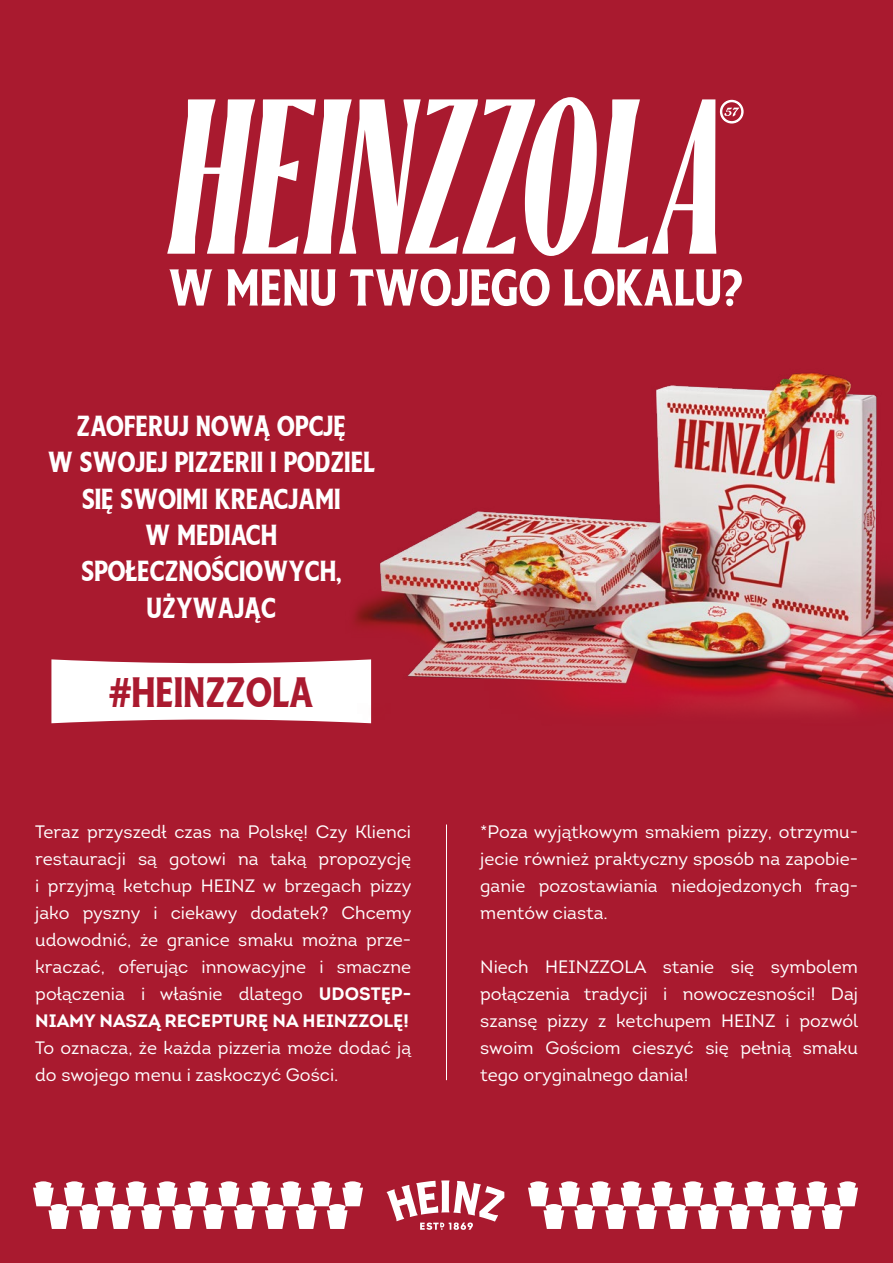
<style>
.page{position:relative;width:893px;height:1263px;background:#a91a2f}
.page>*{position:absolute;margin:0;border:0;box-sizing:border-box;transform-origin:0 0}
.t1{font:54.15px "Heinz Label";color:#fff}
.t2{font:44.25px "Heinz Label";color:#aa1a2f}
.t3{font:30.3px/36.3px "Heinz Label";color:#fff;text-align:center}
.t4{font:18px/27px "Intro";color:#fff;text-align:justify}
.s1{font-weight:700}
</style>
<div class="page">
<svg style="left:528px;top:1181px;width:330px;height:48px"></svg>
<svg style="left:387px;top:1180px;width:117px;height:50px"></svg>
<svg style="left:33px;top:1181px;width:330px;height:48px"></svg>
<svg style="left:167px;top:97px;width:577px;height:159px"></svg>
<hr style="left:446px;top:824px;width:1px;height:256px;background:#fff">
<svg style="left:51px;top:659px;width:294px;height:64px;background:#f7eaec"></svg>
<img style="left:345px;top:372px;width:548px;height:352px">
<h1 class="t1" style="left:168px;top:255px;width:575px">W MENU TWOJEGO LOKALU?</h1>
<h3 class="t3" style="left:48px;top:408px;width:329px">ZAOFERUJ NOWĄ OPCJĘ<br>W SWOJEJ PIZZERII I PODZIEL<br>SIĘ SWOIMI KREACJAMI<br>W MEDIACH<br>SPOŁECZNOŚCIOWYCH,<br>UŻYWAJĄC</h3>
<h2 class="t2" style="left:109px;top:665px;width:206px">#HEINZZOLA</h2>
<p class="t4" style="left:35px;top:818px;width:378px">Teraz przyszedł czas na Polskę! Czy Klienci restauracji są gotowi na taką propozycję i przyjmą ketchup HEINZ w brzegach pizzy jako pyszny i ciekawy dodatek? Chcemy udowodnić, że granice smaku można prze&shy;kraczać, oferując innowacyjne i smaczne połączenia i właśnie dlatego <span class="s1">UDOSTĘP-NIAMY NASZĄ RECEPTURĘ NA HEINZZOLĘ!</span></p>
<p class="t4" style="left:35px;top:1034px;width:377px">To oznacza, że każda pizzeria może dodać ją do swojego menu i zaskoczyć Gości.</p>
<p class="t4" style="left:480px;top:818px;width:379px">*Poza wyjątkowym smakiem pizzy, otrzymu&shy;jecie również praktyczny sposób na zapobie&shy;ganie pozostawiania niedojedzonych frag&shy;mentów ciasta.</p>
<p class="t4" style="left:480px;top:953px;width:379px">Niech HEINZZOLA stanie się symbolem połączenia tradycji i nowoczesności! Daj szansę pizzy z ketchupem HEINZ i pozwól swoim Gościom cieszyć się pełnią smaku tego oryginalnego dania!</p>
</div>
